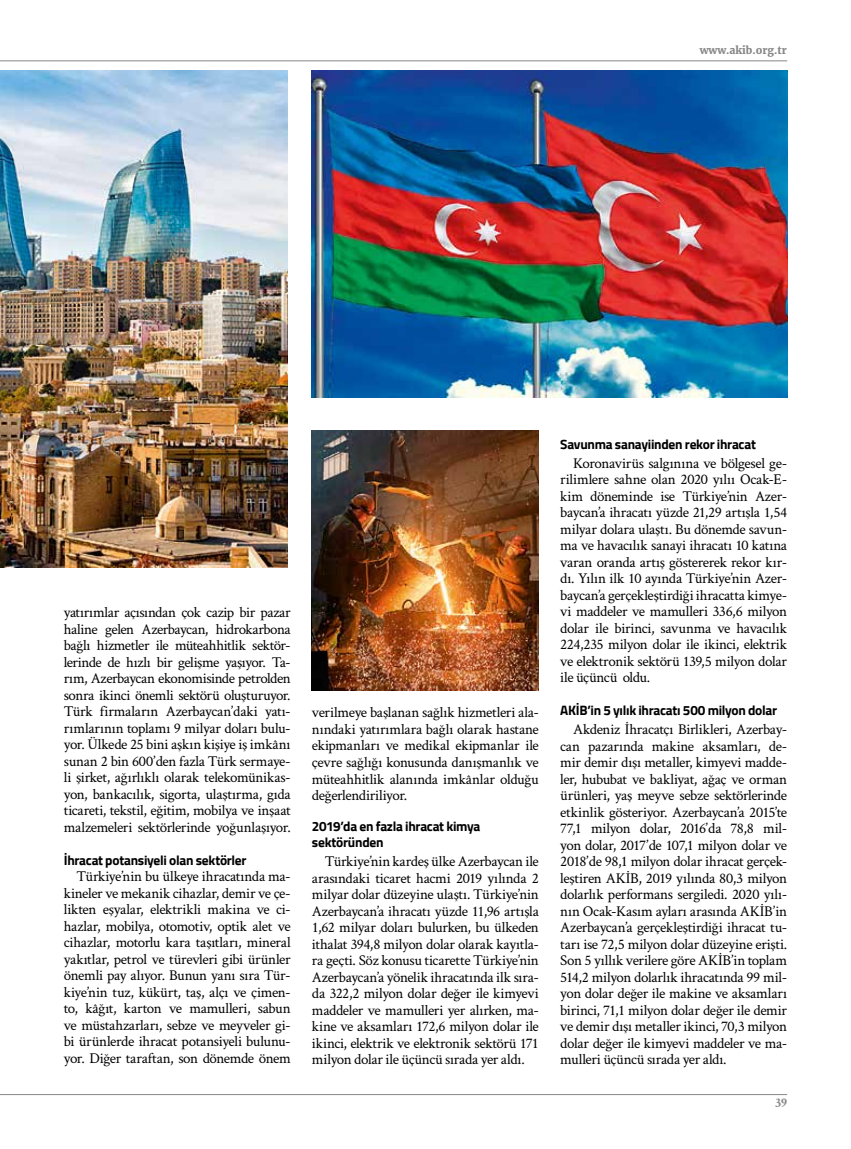
<style>
.page{position:relative;width:851px;height:1149px;background:#fff}
.page>*{position:absolute;margin:0;border:0;box-sizing:border-box;transform-origin:0 0}
.t1{font:15px/16.5px "Crimson Text";letter-spacing:-.025em;color:#000;text-align:justify}
.t2{font:700 13.5px/16.5px "Titillium Web";letter-spacing:-.02em;color:#000}
.t3{font:700 13.5px "Crimson Text";color:#878787}
.t4{font:900 10.5px "Merriweather";color:#878787}
</style>
<div class="page">
<hr style="left:0;top:1093px;width:787px;height:1px;background:#878787">
<hr style="left:0;top:60px;width:787px;height:1px;background:#878787">
<img style="left:0;top:70px;width:288px;height:497px">
<img style="left:312px;top:430px;width:227px;height:260px">
<img style="left:312px;top:70px;width:475px;height:327px">
<p class="t4" style="left:699px;top:43px;width:89px">www.akib.org.tr</p>
<p class="t1" style="left:64px;top:603px;width:228px">yatırımlar açısından çok cazip bir pazar haline gelen Azerbaycan, hidrokarbona bağlı hizmetler ile müteahhitlik sektör&shy;lerinde de hızlı bir gelişme yaşıyor. Ta&shy;rım, Azerbaycan ekonomisinde petrolden sonra ikinci önemli sektörü oluşturuyor.<br>Türk firmaların Azerbaycan’daki yatı&shy;rımlarının toplamı 9 milyar doları bulu&shy;yor. Ülkede 25 bini aşkın kişiye iş imkânı sunan 2 bin 600’den fazla Türk sermaye&shy;li şirket, ağırlıklı olarak telekomünikas&shy;yon, bankacılık, sigorta, ulaştırma, gıda ticareti, tekstil, eğitim, mobilya ve inşaat malzemeleri sektörlerinde yoğunlaşıyor.</p>
<p class="t2" style="left:64px;top:850px;width:184px">İhracat potansiyeli olan sektörler</p>
<p class="t1" style="left:64px;top:867px;width:228px;text-indent:13px">Türkiye’nin bu ülkeye ihracatında ma&shy;kineler ve mekanik cihazlar, demir ve çe&shy;likten eşyalar, elektrikli makina ve ci&shy;hazlar, mobilya, otomotiv, optik alet ve cihazlar, motorlu kara taşıtları, mineral yakıtlar, petrol ve türevleri gibi ürünler önemli pay alıyor. Bunun yanı sıra Tür&shy;kiye’nin tuz, kükürt, taş, alçı ve çimen&shy;to, kâğıt, karton ve mamulleri, sabun ve müstahzarları, sebze ve meyveler gi&shy;bi ürünlerde ihracat potansiyeli bulunu&shy;yor. Diğer taraftan, son dönemde önem</p>
<p class="t1" style="left:312px;top:703px;width:228px">verilmeye başlanan sağlık hizmetleri ala&shy;nındaki yatırımlara bağlı olarak hastane ekipmanları ve medikal ekipmanlar ile çevre sağlığı konusunda danışmanlık ve müteahhitlik alanında imkânlar olduğu değerlendiriliyor.</p>
<p class="t2" style="left:312px;top:817px;width:170px">2019’da en fazla ihracat kimya sektöründen</p>
<p class="t1" style="left:312px;top:852px;width:228px;text-indent:13px">Türkiye’nin kardeş ülke Azerbaycan ile arasındaki ticaret hacmi 2019 yılında 2 milyar dolar düzeyine ulaştı. Türkiye’nin Azerbaycan’a ihracatı yüzde 11,96 artışla 1,62 milyar doları bulurken, bu ülkeden ithalat 394,8 milyon dolar olarak kayıtla&shy;ra geçti. Söz konusu ticarette Türkiye’nin Azerbaycan’a yönelik ihracatında ilk sıra&shy;da 322,2 milyon dolar değer ile kimyevi maddeler ve mamulleri yer alırken, ma&shy;kine ve aksamları 172,6 milyon dolar ile ikinci, elektrik ve elektronik sektörü 171 milyon dolar ile üçüncü sırada yer aldı.</p>
<p class="t2" style="left:560px;top:435px;width:197px">Savunma sanayiinden rekor ihracat</p>
<p class="t1" style="left:560px;top:454px;width:228px;text-indent:13px">Koronavirüs salgınına ve bölgesel ge&shy;rilimlere sahne olan 2020 yılıı Ocak-E&shy;kim döneminde ise Türkiye’nin Azer&shy;baycan’a ihracatı yüzde 21,29 artışla 1,54 milyar dolara ulaştı. Bu dönemde savun&shy;ma ve havacılık sanayi ihracatı 10 katına varan oranda artış göstererek rekor kır&shy;dı. Yılın ilk 10 ayında Türkiye’nin Azer&shy;baycan’a gerçekleştirdiği ihracatta kimye&shy;vi maddeler ve mamulleri 336,6 milyon dolar ile birinci, savunma ve havacılık 224,235 milyon dolar ile ikinci, elektrik ve elektronik sektörü 139,5 milyon dolar ile üçüncü oldu.</p>
<p class="t2" style="left:560px;top:701px;width:218px">AKİB’in 5 yılık ihracatı 500 milyon dolar</p>
<p class="t1" style="left:560px;top:720px;width:228px;text-indent:13px">Akdeniz İhracatçı Birlikleri, Azerbay&shy;can pazarında makine aksamları, de&shy;mir demir dışı metaller, kimyevi madde&shy;ler, hububat ve bakliyat, ağaç ve orman ürünleri, yaş meyve sebze sektörlerinde etkinlik gösteriyor. Azerbaycan’a 2015’te 77,1 milyon dolar, 2016’da 78,8 mil&shy;yon dolar, 2017’de 107,1 milyon dolar ve 2018’de 98,1 milyon dolar ihracat gerçek&shy;leştiren AKİB, 2019 yılında 80,3 milyon dolarlık performans sergiledi. 2020 yılı&shy;nın Ocak-Kasım ayları arasında AKİB’in Azerbaycan’a gerçekleştirdiği ihracat tu&shy;tarı ise 72,5 milyon dolar düzeyine erişti.<br>Son 5 yıllık verilere göre AKİB’in toplam 514,2 milyon dolarlık ihracatında 99 mil&shy;yon dolar değer ile makine ve aksamları birinci, 71,1 milyon dolar değer ile demir ve demir dışı metaller ikinci, 70,3 milyon dolar değer ile kimyevi maddeler ve ma&shy;mulleri üçüncü sırada yer aldı.</p>
<p class="t3" style="left:775px;top:1094px;width:13px">39</p>
</div>
